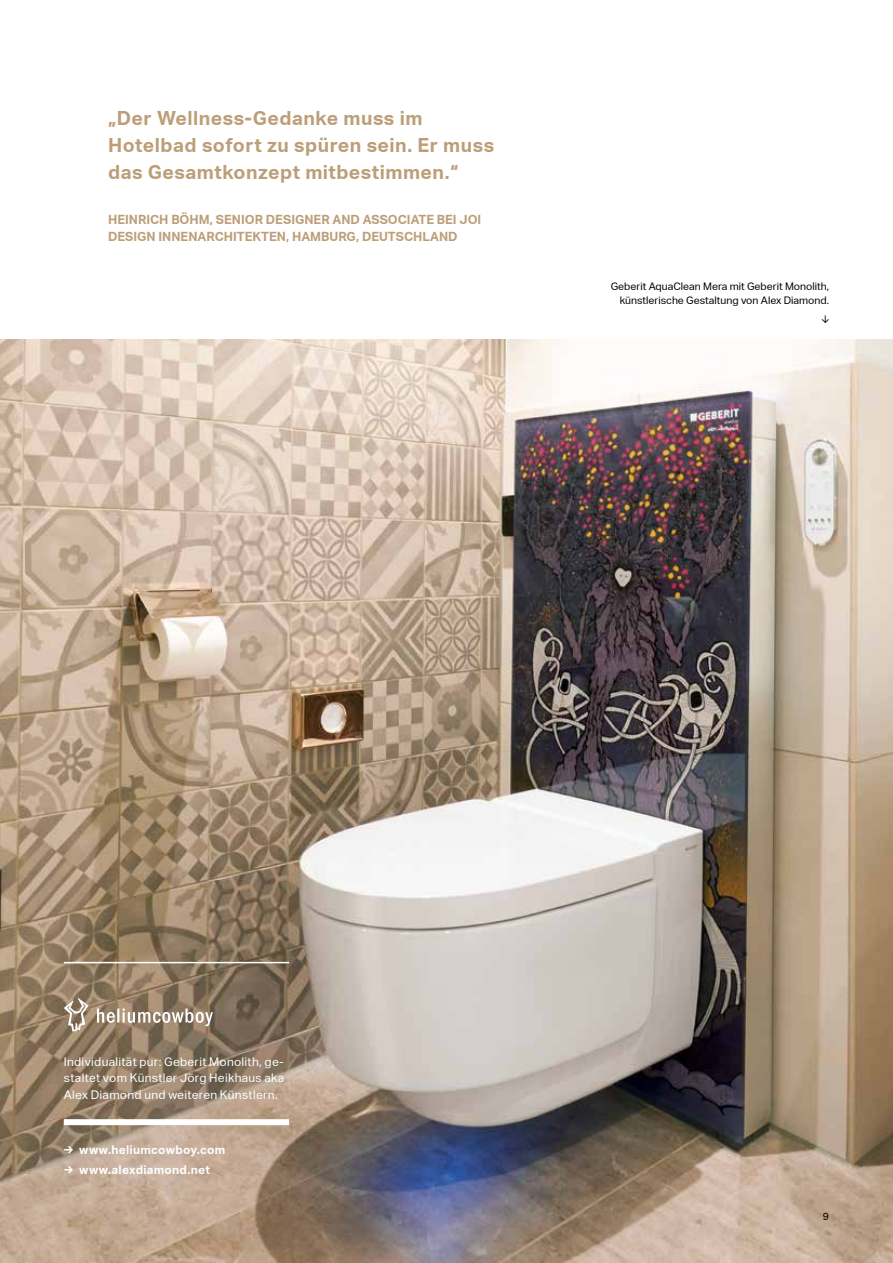
<style>
.page{position:relative;width:893px;height:1263px;background:#fff}
.page>*{position:absolute;margin:0;border:0;box-sizing:border-box;transform-origin:0 0}
.t1{font:700 19.5px/27px "Aktiv Grotesk Geberit";letter-spacing:.025em;color:#bc9e78}
.t2{font:700 12.75px/16.5px "Aktiv Grotesk Geberit";color:#bc9e78}
.t3{font:12px/16.5px "Aktiv Grotesk Geberit";letter-spacing:.025em;color:#fff;text-align:justify}
.t4{font:700 12px "Aktiv Grotesk Geberit";letter-spacing:.02em;color:#fff}
.t5{font:10.5px/13.5px "Aktiv Grotesk Geberit";color:#000;text-align:right}
</style>
<div class="page">
<img style="left:0;top:340px;width:893px;height:923px">
<svg style="left:64px;top:998px;width:24px;height:33px"></svg>
<svg style="left:97px;top:1008px;width:116px;height:18px"></svg>
<hr style="left:64px;top:962px;width:225px;height:1px;background:#fff">
<div style="left:64px;top:1119px;width:225px;height:6px;background:#fff"></div>
<h1 class="t1" style="left:108px;top:105px;width:388px">„Der Wellness-Gedanke muss im<br>Hotelbad sofort zu spüren sein. Er muss das Gesamtkonzept mitbestimmen.“</h1>
<p class="t2" style="left:108px;top:211px;width:375px">HEINRICH BÖHM, SENIOR DESIGNER AND ASSOCIATE BEI JOI<br>DESIGN INNENARCHITEKTEN, HAMBURG, DEUTSCHLAND</p>
<p class="t5" style="left:611px;top:280px;width:220px">Geberit AquaClean Mera mit Geberit Monolith, künstlerische Gestaltung von Alex Diamond.</p>
<p class="t5" style="left:821px;top:313px;width:9px">↓</p>
<p class="t3" style="left:64px;top:1053px;width:222px">Individualität pur: Geberit Monolith, ge&shy;staltet vom Künstler Jörg Heikhaus aka Alex Diamond und weiteren Künstlern.</p>
<p class="t4" style="left:64px;top:1142px;width:163px">→ www.heliumcowboy.com</p>
<p class="t4" style="left:64px;top:1163px;width:148px">→ www.alexdiamond.net</p>
<p class="t5" style="left:823px;top:1210px;width:8px">9</p>
</div>
